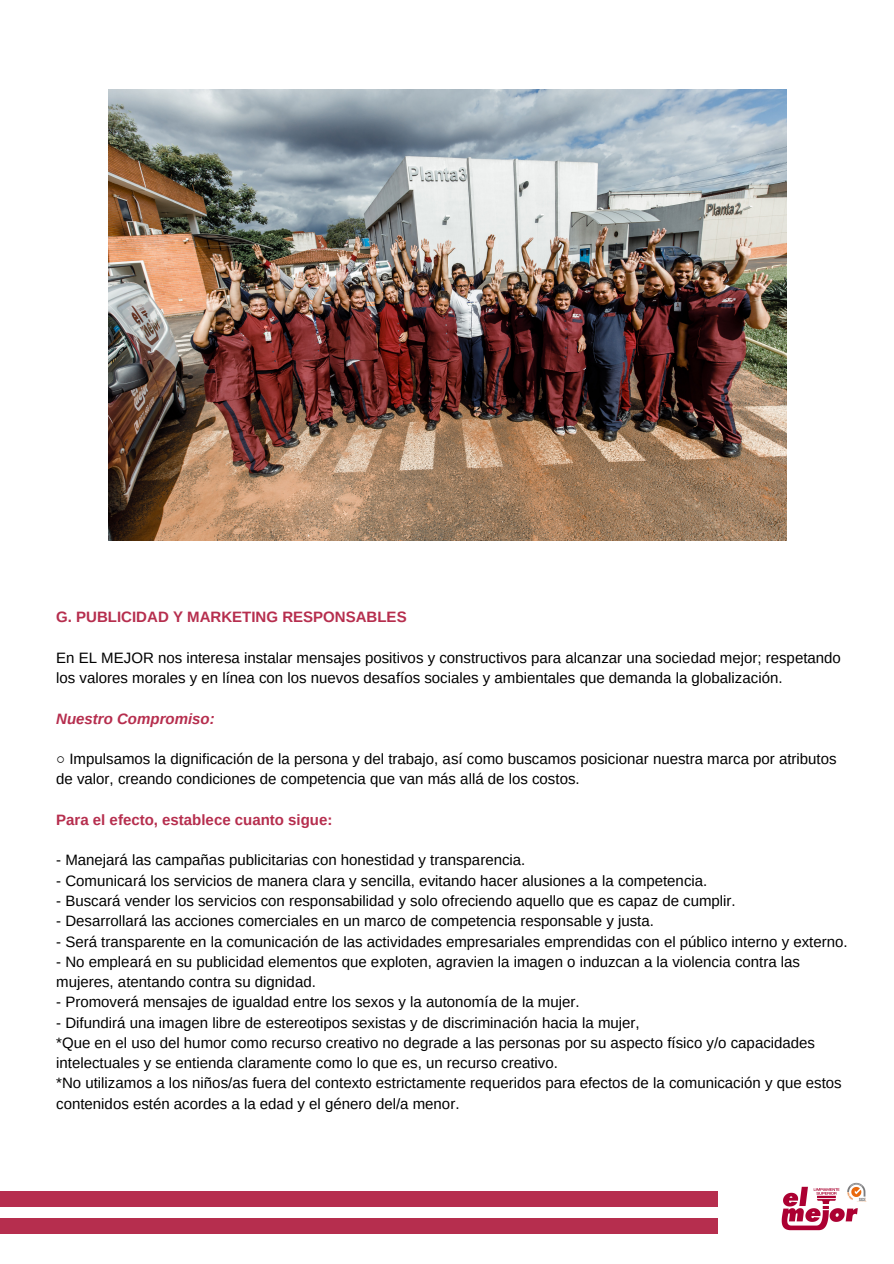
<style>
.page{position:relative;width:894px;height:1264px;background:#fff}
.page>*{position:absolute;margin:0;border:0;box-sizing:border-box;transform-origin:0 0}
.t1{font:15px/20.2px "Arimo";color:#000}
.t2{font:700 15px "Arimo";color:#b62e4e}
.t3{font:italic 700 15px "Arimo";color:#b62e4e}
</style>
<div class="page">
<img style="left:781px;top:1182px;width:86px;height:49px">
<div style="left:0;top:1190px;width:717px;height:16px;background:#b62e4e"></div>
<div style="left:0;top:1218px;width:717px;height:15px;background:#b62e4e"></div>
<img style="left:108px;top:89px;width:678px;height:451px">
<p class="t2" style="left:56px;top:608px;width:352px">G. PUBLICIDAD Y MARKETING RESPONSABLES</p>
<p class="t1" style="left:56px;top:647px;width:786px">En EL MEJOR nos interesa instalar mensajes positivos y constructivos para alcanzar una sociedad mejor; respetando los valores morales y en línea con los nuevos desafíos sociales y ambientales que demanda la globalización.</p>
<p class="t3" style="left:56px;top:710px;width:160px">Nuestro Compromiso:</p>
<p class="t1" style="left:56px;top:748px;width:781px">○ Impulsamos la dignificación de la persona y del trabajo, así como buscamos posicionar nuestra marca por atributos de valor, creando condiciones de competencia que van más allá de los costos.</p>
<p class="t2" style="left:56px;top:811px;width:278px">Para el efecto, establece cuanto sigue:</p>
<p class="t1" style="left:56px;top:850px;width:470px">- Manejará las campañas publicitarias con honestidad y transparencia.</p>
<p class="t1" style="left:56px;top:870px;width:652px">- Comunicará los servicios de manera clara y sencilla, evitando hacer alusiones a la competencia.</p>
<p class="t1" style="left:56px;top:890px;width:680px">- Buscará vender los servicios con responsabilidad y solo ofreciendo aquello que es capaz de cumplir.</p>
<p class="t1" style="left:56px;top:910px;width:599px">- Desarrollará las acciones comerciales en un marco de competencia responsable y justa.</p>
<p class="t1" style="left:56px;top:931px;width:792px">- Será transparente en la comunicación de las actividades empresariales emprendidas con el público interno y externo.</p>
<p class="t1" style="left:56px;top:951px;width:745px">- No empleará en su publicidad elementos que exploten, agravien la imagen o induzcan a la violencia contra las mujeres, atentando contra su dignidad.</p>
<p class="t1" style="left:56px;top:992px;width:524px">- Promoverá mensajes de igualdad entre los sexos y la autonomía de la mujer.</p>
<p class="t1" style="left:56px;top:1012px;width:786px">- Difundirá una imagen libre de estereotipos sexistas y de discriminación hacia la mujer,<br>*Que en el uso del humor como recurso creativo no degrade a las personas por su aspecto físico y/o capacidades intelectuales y se entienda claramente como lo que es, un recurso creativo.<br>*No utilizamos a los niños/as fuera del contexto estrictamente requeridos para efectos de la comunicación y que estos contenidos estén acordes a la edad y el género del/a menor.</p>
</div>
